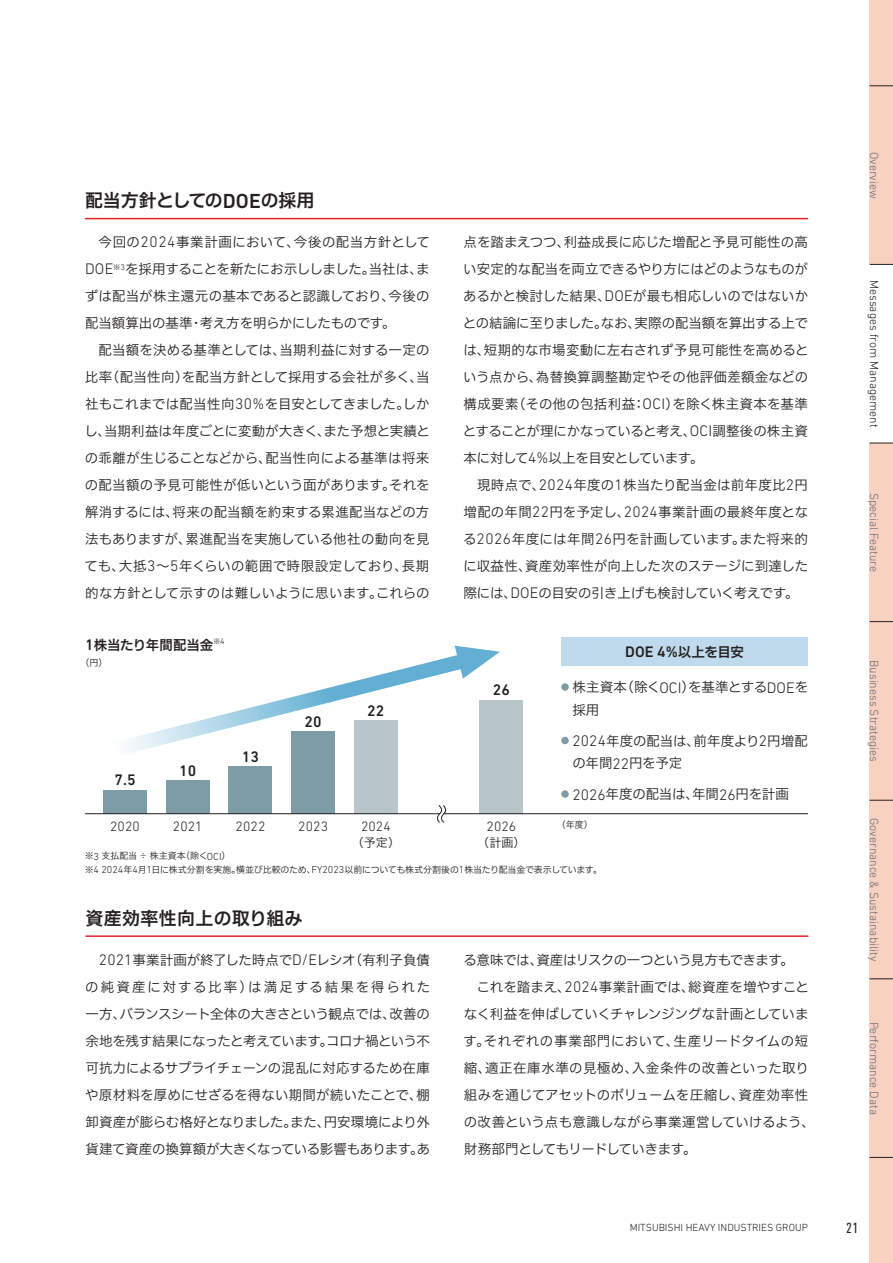
<style>
.page{position:relative;width:893px;height:1263px;background:#fff}
.page>*{position:absolute;margin:0;border:0;box-sizing:border-box;transform-origin:0 0}
.t1{font:18px "Hiragino UD Sans F Std N W6";color:#231f20}
.t2{font:18px "Hiragino UD Sans F Std N W6";letter-spacing:.02em;color:#231f20}
.t3{font:500 15.45px "DIN Next LT Pro";letter-spacing:.01em;color:#231f20}
.t4{font:condensed 15px "DIN Next LT Pro";color:#231f20}
.t5{font:300 13.8px "DIN Next LT Pro";letter-spacing:.01em;color:#231f20}
.t6{font:13.5px/27px "Hiragino UD Sans F Std N W3";letter-spacing:-.01em;color:#231f20;text-align:justify}
.t7{font:13.5px "Hiragino UD Sans F Std N W3";letter-spacing:-.045em;color:#231f20}
.t8{font:13.5px "Hiragino UD Sans F Std N W3";letter-spacing:.03em;color:#231f20}
.t9{font:13.5px "Hiragino UD Sans F Std N W3";letter-spacing:.025em;color:#231f20}
.t10{font:13.5px "Hiragino UD Sans F Std N W3";letter-spacing:-.035em;color:#231f20}
.t11{font:13.5px "Hiragino UD Sans F Std N W6";letter-spacing:-.01em;color:#231f20}
.t12{font:300 12px "DIN Next LT Pro";color:#6c6d70}
.t13{font:300 12px "DIN Next LT Pro";color:#231f20}
.t14{font:12px "Hiragino UD Sans F Std N W3";color:#231f20}
.t15{font:300 10.5px "DIN Next LT Pro";color:#231f20}
.t16{font:9px/13.5px "Hiragino UD Sans F Std N W3";letter-spacing:-.02em;color:#231f20}
.s1{font-family:"DIN Next LT Pro";font-weight:500;font-size:20.7px}
.s2{font-family:"DIN Next LT Pro";font-weight:300;font-size:15.45px}
.s3{font-family:"DIN Next LT Pro";font-weight:500;font-size:15.45px}
.s4{font-family:"Hiragino UD Sans F Std N W6";font-weight:400;font-size:13.5px}
.s5{font-family:"DIN Next LT Pro";font-weight:300;font-size:10.35px}
</style>
<div class="page">
<hr style="left:85px;top:935px;width:723px;height:2px;background:#e41f25">
<hr style="left:85px;top:218px;width:723px;height:1px;background:#e41f25">
<div style="left:561px;top:683px;width:8px;height:8px;background:#7e9ca5;border-radius:50%"></div>
<div style="left:561px;top:737px;width:8px;height:7px;background:#7e9ca5;border-radius:50%"></div>
<div style="left:561px;top:790px;width:8px;height:8px;background:#7e9ca5;border-radius:50%"></div>
<div style="left:561px;top:638px;width:247px;height:28px;background:#bfdaec"></div>
<div style="left:103px;top:790px;width:44px;height:24px;background:#7e9ca5"></div>
<div style="left:166px;top:780px;width:44px;height:34px;background:#7e9ca5"></div>
<div style="left:229px;top:766px;width:43px;height:48px;background:#7e9ca5"></div>
<div style="left:291px;top:731px;width:44px;height:83px;background:#7e9ca5"></div>
<div style="left:354px;top:721px;width:44px;height:93px;background:#b8c6cc"></div>
<div style="left:480px;top:700px;width:43px;height:114px;background:#b8c6cc"></div>
<hr style="left:85px;top:813px;width:723px;height:1px;background:#231f20">
<svg style="left:437px;top:805px;width:9px;height:18px"></svg>
<svg style="left:127px;top:646px;width:373px;height:111px"></svg>
<div style="left:870px;top:0;width:23px;height:1263px;background:#f9d1c0"></div>
<div style="left:870px;top:264px;width:23px;height:179px;background:#fff"></div>
<svg style="left:870px;top:86px;width:23px;height:1px"></svg>
<svg style="left:870px;top:1157px;width:23px;height:1px"></svg>
<svg style="left:870px;top:800px;width:23px;height:1px"></svg>
<svg style="left:870px;top:621px;width:23px;height:1px"></svg>
<svg style="left:870px;top:978px;width:23px;height:1px"></svg>
<svg style="left:870px;top:443px;width:23px;height:1px"></svg>
<svg style="left:870px;top:264px;width:23px;height:1px"></svg>
<h1 class="t1" style="left:85px;top:187px;width:231px">配当方針としての<span class="s1">DOE</span>の採用</h1>
<p class="t6" style="left:85px;top:228px;width:347px;text-indent:14px">今回の<span class="s2">2024</span>事業計画において、今後の配当方針として<span class="s2">DOE</span><sup>※</sup><sup>3</sup>を採用することを新たにお示ししました。当社は、まずは配当が株主還元の基本であると認識しており、今後の配当額算出の基準・考え方を明らかにしたものです。</p>
<p class="t6" style="left:84px;top:336px;width:347px;text-indent:14px">配当額を決める基準としては、当期利益に対する一定の比率（配当性向）を配当方針として採用する会社が多く、当社もこれまでは配当性向<span class="s2">30%</span>を目安としてきました。しかし、当期利益は年度ごとに変動が大きく、また予想と実績との乖離が生じることなどから、配当性向による基準は将来の配当額の予見可能性が低いという面があります。それを解消するには、将来の配当額を約束する累進配当などの方法もありますが、累進配当を実施している他社の動向を見ても、大抵<span class="s2">3</span>～<span class="s2">5</span>年くらいの範囲で時限設定しており、長期的な方針として示すのは難しいように思います。これらの</p>
<p class="t11" style="left:85px;top:634px;width:141px"><span class="s3">1</span>株当たり年間配当金<sup>※</sup><sup>4</sup></p>
<p class="t16" style="left:81px;top:656px;width:29px">（円）</p>
<p class="t3" style="left:114px;top:771px;width:23px">7.5</p>
<p class="t3" style="left:179px;top:761px;width:19px">10</p>
<p class="t3" style="left:242px;top:747px;width:19px">13</p>
<p class="t3" style="left:305px;top:713px;width:19px">20</p>
<p class="t3" style="left:367px;top:702px;width:19px">22</p>
<p class="t6" style="left:463px;top:228px;width:347px">点を踏まえつつ、利益成長に応じた増配と予見可能性の高い安定的な配当を両立できるやり方にはどのようなものがあるかと検討した結果、<span class="s2">DOE</span>が最も相応しいのではないかとの結論に至りました。なお、実際の配当額を算出する上では、短期的な市場変動に左右されず予見可能性を高めるという点から、為替換算調整勘定やその他評価差額金などの構成要素（その他の包括利益：<span class="s2">OCI</span>）を除く株主資本を基準とすることが理にかなっていると考え、<span class="s2">OCI</span>調整後の株主資本に対して<span class="s2">4%</span>以上を目安としています。</p>
<p class="t6" style="left:463px;top:471px;width:347px;text-indent:14px">現時点で、<span class="s2">2024</span>年度の<span class="s2">1</span>株当たり配当金は前年度比<span class="s2">2</span>円増配の年間<span class="s2">22</span>円を予定し、<span class="s2">2024</span>事業計画の最終年度となる<span class="s2">2026</span>年度には年間<span class="s2">26</span>円を計画しています。また将来的に収益性、資産効率性が向上した次のステージに到達した際には、<span class="s2">DOE</span>の目安の引き上げも検討していく考えです。</p>
<p class="t3" style="left:493px;top:681px;width:19px">26</p>
<p class="t3" style="left:625px;top:643px;width:120px">DOE 4%<span class="s4">以上を目安</span></p>
<p class="t6" style="left:573px;top:675px;width:237px;line-height:22.5px">株主資本（除く<span class="s2">OCI</span>）を基準とする<span class="s2">DOE</span>を採用</p>
<p class="t6" style="left:572px;top:729px;width:237px;line-height:22.5px"><span class="s2">2024</span>年度の配当は、前年度より<span class="s2">2</span>円増配の年間<span class="s2">22</span>円を予定</p>
<p class="t6" style="left:573px;top:780px;width:218px"><span class="s2">2026</span>年度の配当は、年間<span class="s2">26</span>円を計画</p>
<p class="t16" style="left:557px;top:817px;width:37px">（年度）</p>
<p class="t16" style="left:85px;top:849px;width:519px">※<span class="s5">3</span> 支払配当 ÷ 株主資本（除く<span class="s5">OCI</span>）<br>※<span class="s5">4 2024</span>年<span class="s5">4</span>月<span class="s5">1</span>日に株式分割を実施。横並び比較のため、<span class="s5">FY2023</span>以前についても株式分割後の<span class="s5">1</span>株当たり配当金で表示しています。</p>
<p class="t5" style="left:110px;top:818px;width:31px">2020</p>
<p class="t5" style="left:173px;top:818px;width:31px">2021</p>
<p class="t5" style="left:236px;top:818px;width:31px">2022</p>
<p class="t5" style="left:298px;top:818px;width:31px">2023</p>
<p class="t5" style="left:361px;top:818px;width:31px">2024</p>
<p class="t14" style="left:352px;top:834px;width:50px">（予定）</p>
<p class="t5" style="left:487px;top:818px;width:31px">2026</p>
<p class="t14" style="left:477px;top:834px;width:50px">（計画）</p>
<h1 class="t2" style="left:85px;top:904px;width:219px">資産効率性向上の取り組み</h1>
<p class="t6" style="left:85px;top:945px;width:346px;text-indent:14px"><span class="s2">2021</span>事業計画が終了した時点で<span class="s2">D/E</span>レシオ（有利子負債の純資産に対する比率）は満足する結果を得られた一方、バランスシート全体の大きさという観点では、改善の余地を残す結果になったと考えています。コロナ禍という不可抗力によるサプライチェーンの混乱に対応するため在庫や原材料を厚めにせざるを得ない期間が続いたことで、棚卸資産が膨らむ格好となりました。また、円安環境により外貨建て資産の換算額が大きくなっている影響もあります。あ</p>
<p class="t7" style="left:463px;top:949px;width:332px">る意味では、資産はリスクの一つという見方もできます。</p>
<p class="t6" style="left:477px;top:972px;width:333px">これを踏まえ、<span class="s2">2024</span>事業計画では、総資産を増やすこと</p>
<p class="t6" style="left:464px;top:999px;width:346px">なく利益を伸ばしていくチャレンジングな計画としていま</p>
<p class="t8" style="left:464px;top:1030px;width:346px">す。それぞれの事業部門において、生産リードタイムの短</p>
<p class="t9" style="left:464px;top:1057px;width:347px">縮、適正在庫水準の見極め、入金条件の改善といった取り</p>
<p class="t6" style="left:464px;top:1080px;width:346px">組みを通じてアセットのボリュームを圧縮し、資産効率性</p>
<p class="t6" style="left:464px;top:1107px;width:353px">の改善という点も意識しながら事業運営していけるよう、</p>
<p class="t10" style="left:464px;top:1138px;width:234px">財務部門としてもリードしていきます。</p>
<p class="t12" style="left:881px;top:152px;width:49px;rotate:90deg">Overview</p>
<p class="t13" style="left:881px;top:280px;width:149px;rotate:90deg">Messages from Management</p>
<p class="t12" style="left:881px;top:493px;width:81px;rotate:90deg">Special Feature</p>
<p class="t12" style="left:881px;top:660px;width:103px;rotate:90deg">Business Strategies</p>
<p class="t12" style="left:881px;top:818px;width:145px;rotate:90deg">Governance &amp; Sustainability</p>
<p class="t12" style="left:881px;top:1021px;width:95px;rotate:90deg">Performance Data</p>
<p class="t15" style="left:630px;top:1222px;width:180px">MITSUBISHI HEAVY INDUSTRIES GROUP</p>
<p class="t4" style="left:846px;top:1219px;width:14px">21</p>
</div>
